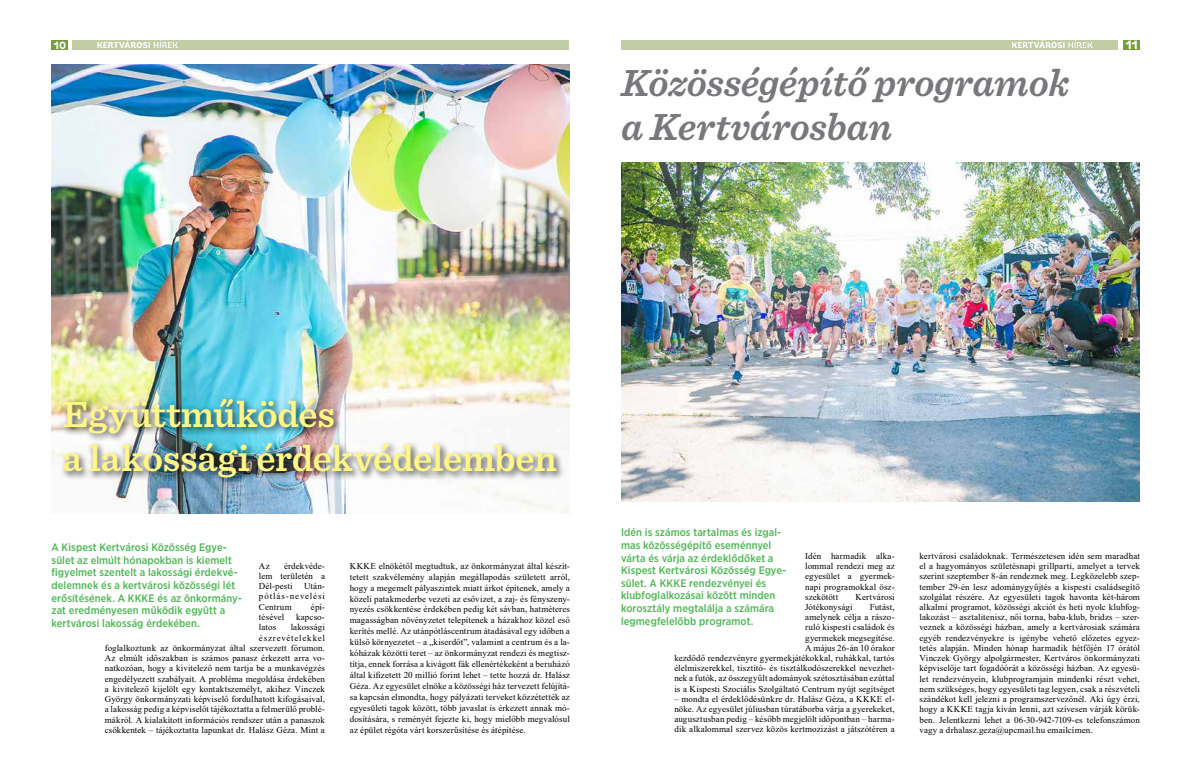
<style>
.page{position:relative;width:1191px;height:772px;background:#fff}
.page>*{position:absolute;margin:0;border:0;box-sizing:border-box;transform-origin:0 0}
.t1{font:italic 600 39.4px/44px "Sentinel";letter-spacing:-.01em;color:#77787b}
.t2{font:600 38px/44px "Sentinel";letter-spacing:-.01em;color:#fff685}
.t3{font:800 12px "Andes";color:#fff}
.t4{font:500 10.8px/12.6px "Gotham Narrow";letter-spacing:.005em;color:#4bb752}
.t5{font:800 10.5px "Andes";color:#fff}
.t6{font:9px/10.2px "Times New Roman";letter-spacing:.01em;color:#000;text-align:justify}
</style>
<div class="page">
<div style="left:52px;top:40px;width:16px;height:10px;background:#749d3e"></div>
<img style="left:51px;top:64px;width:518px;height:449px">
<div style="left:60px;top:395px;width:506px;height:91px;background:#000;opacity:.71"></div>
<div style="left:1123px;top:40px;width:16px;height:10px;background:#749d3e"></div>
<img style="left:621px;top:162px;width:519px;height:339px">
<div style="left:72px;top:40px;width:497px;height:10px;background:#c1cda4"></div>
<div style="left:621px;top:40px;width:496px;height:10px;background:#c1cda4"></div>
<svg style="left:97px;top:40px;width:81px;height:8px"></svg>
<svg style="left:1012px;top:40px;width:80px;height:8px"></svg>
<p class="t5" style="left:54px;top:38px;width:14px">10</p>
<h1 class="t1" style="left:621px;top:59px;width:450px">Közösségépítő programok a Kertvárosban</h1>
<h3 class="t3" style="left:1125px;top:37px;width:14px">11</h3>
<h2 class="t2" style="left:63px;top:390px;width:496px">Együttműködés<br>a lakossági érdekvédelemben</h2>
<p class="t4" style="left:52px;top:540px;width:192px">A Kispest Kertvárosi Közösség Egye&shy;sület az elmúlt hónapokban is kiemelt figyelmet szentelt a lakossági érdekvé&shy;delemnek és a kertvárosi közösségi lét erősítésének. A KKKE és az önkormány&shy;zat eredményesen működik együtt a kertvárosi lakosság érdekében.</p>
<p class="t6" style="left:259px;top:560px;width:67px;text-indent:25px">érdekvéde&shy;lem területén a Dél-pesti</p>
<p class="t6" style="left:259px;top:560px;width:12px">Az</p>
<p class="t6" style="left:259px;top:580px;width:67px;text-indent:45px">Után&shy;pótlás-nevelési Centrum</p>
<p class="t6" style="left:311px;top:601px;width:16px">épí-</p>
<p class="t6" style="left:259px;top:611px;width:27px">tésével</p>
<p class="t6" style="left:296px;top:611px;width:30px">kapcso-</p>
<p class="t6" style="left:259px;top:621px;width:19px">latos</p>
<p class="t6" style="left:105px;top:621px;width:222px;text-align:right">lakossági<br>észrevételekkel<br>foglalkoztunk az önkormányzat által szervezett fórumon.<br>Az elmúlt időszakban is számos panasz érkezett arra vo&shy;natkozóan, hogy a kivitelező nem tartja be a munkavégzés engedélyezett szabályait. A probléma megoldása érdekében a kivitelező kijelölt egy kontaktszemélyt, akihez Vinczek György önkormányzati képviselő fordulhatott kifogásaival, a lakosság pedig a képviselőt tájékoztatta a felmerülő problé&shy;mákról. A kialakított információs rendszer után a panaszok csökkentek – tájékoztatta lapunkat dr. Halász Géza. Mint a</p>
<p class="t6" style="left:350px;top:559px;width:222px;line-height:10.9px">KKKE elnökétől megtudtuk, az önkormányzat által készít&shy;tetett szakvélemény alapján megállapodás született arról, hogy a megemelt pályaszintek miatt árkot építenek, amely a közeli patakmederbe vezeti az esővizet, a zaj- és fényszen - nyezés csökkentése érdekében pedig két sávban, hatméteres magasságban növényzetet telepítenek a házakhoz közel eső kerítés mellé. Az utánpótláscentrum átadásával egy időben a külső környezetet – a „kiserdőt”, valamint a centrum és a la&shy;kóházak közötti teret – az önkormányzat rendezi és megtisz&shy;títja, ennek forrása a kivágott fák ellenértékeként a beruházó által kifizetett 20 millió forint lehet – tette hozzá dr. Halász Géza. Az egyesület elnöke a közösségi ház tervezett felújítá&shy;sa kapcsán elmondta, hogy pályázati terveket közzétették az egyesületi tagok között, több javaslat is érkezett annak mó&shy;dosítására, s reményét fejezte ki, hogy mielőbb megvalósul az épület régóta várt korszerűsítése és átépítése.</p>
<p class="t4" style="left:621px;top:525px;width:167px">Idén is számos tartalmas és izgal&shy;mas közösségépítő eseménnyel várta és várja az érdeklődőket a<br>Kispest Kertvárosi Közösség Egye&shy;sület. A KKKE rendezvényei és klubfoglalkozásai között minden korosztály megtalálja a számára legmegfelelőbb programot.</p>
<p class="t6" style="left:805px;top:550px;width:91px">Idén harmadik alka&shy;lommal rendezi meg az egyesület a gyermek&shy;napi programokkal ös - szekötött</p>
<p class="t6" style="left:855px;top:591px;width:41px">Kertvárosi</p>
<p class="t6" style="left:805px;top:601px;width:49px">Jótékonysági</p>
<p class="t6" style="left:674px;top:601px;width:222px;text-align:right">Futást,<br>amelynek célja a rászo-<br>ruló kispesti családok és<br>gyermekek megsegítése.<br>A május 26-án 10 órakor<br>kezdődő rendezvényre gyermekjátékokkal, ruhákkal, tartós élelmiszerekkel, tisztító- és tisztálkodószerekkel nevezhet&shy;nek a futók, az összegyűlt adományok szétosztásában ezúttal is a Kispesti Szociális Szolgáltató Centrum nyújt segítséget</p>
<p class="t6" style="left:674px;top:693px;width:222px">– mondta el érdeklődésünkre dr. Halász Géza, a KKKE el&shy;nöke. Az egyesület júliusban túratáborba várja a gyerekeket, augusztusban pedig – később megjelölt időpontban – harma&shy;dik alkalommal szervez közös kertmozizást a játszótéren a</p>
<p class="t6" style="left:919px;top:550px;width:222px">kertvárosi családoknak. Természetesen idén sem maradhat el a hagyományos születésnapi grillparti, amelyet a tervek szerint szeptember 8-án rendeznek meg. Legközelebb szep&shy;tember 29-én lesz adománygyűjtés a kispesti családsegítő szolgálat részére. Az egyesületi tagok havonta két-három alkalmi programot, közösségi akciót és heti nyolc klubfog&shy;lakozást – asztalitenisz, női torna, baba-klub, bridzs – szer&shy;veznek a közösségi házban, amely a kertvárosiak számára egyéb rendezvényekre is igénybe vehető előzetes egyez&shy;tetés alapján. Minden hónap harmadik hétfőjén 17 órától Vinczek György alpolgármester, Kertváros önkormányzati képviselője tart fogadóórát a közösségi házban. Az egyesü&shy;let rendezvényein, klubprogramjain mindenki részt vehet, nem szükséges, hogy egyesületi tag legyen, csak a részvételi szándékot kell jelezni a programszervezőnél. Aki úgy érzi, hogy a KKKE tagja kíván lenni, azt szívesen várják körük&shy;ben. Jelentkezni lehet a 06-30-942-7109-es telefonszámon vagy a drhalasz.geza@upcmail.hu emailcímen.</p>
</div>
